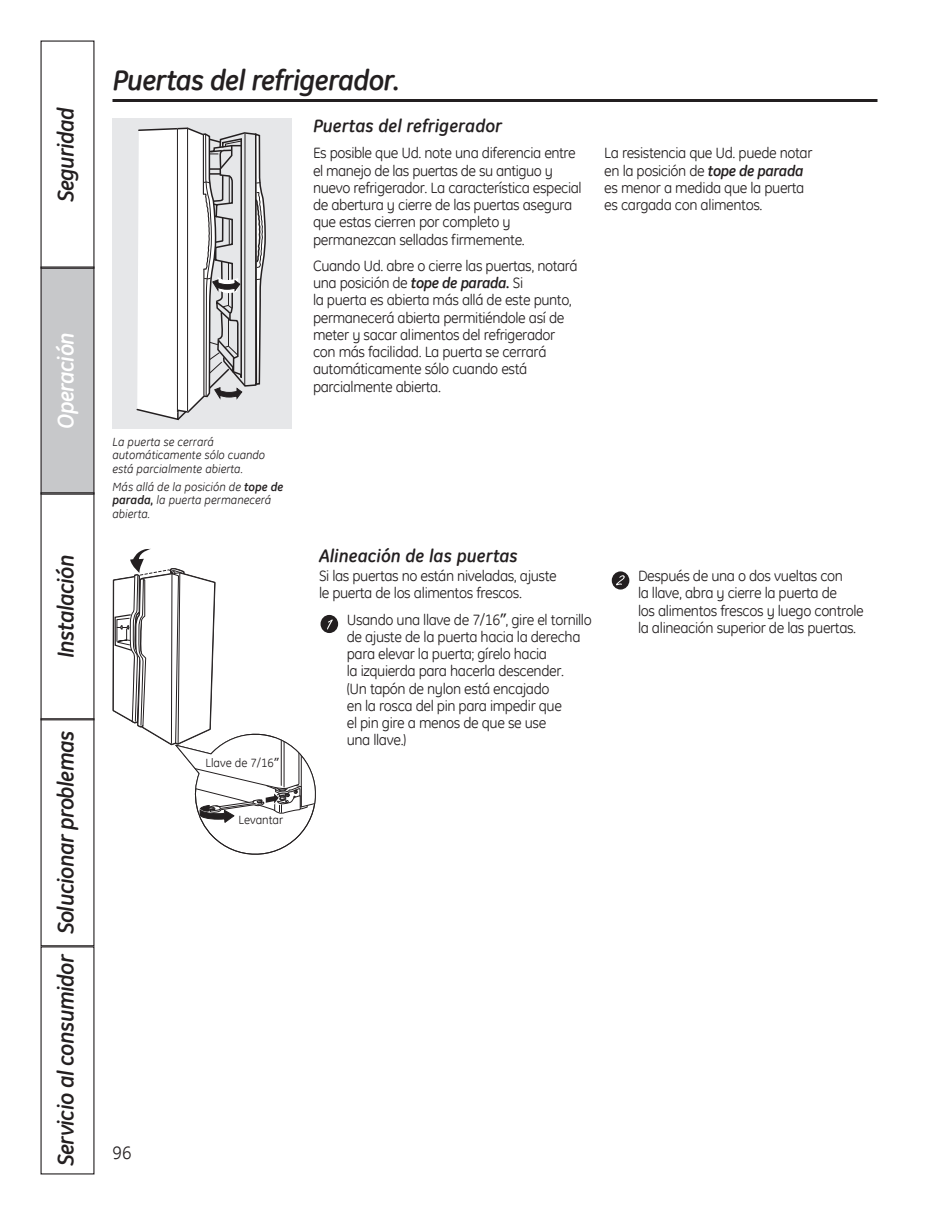
<style>
.page{position:relative;width:945px;height:1215px;background:#fff}
.page>*{position:absolute;margin:0;border:0;box-sizing:border-box;transform-origin:0 0}
.t1{font:italic 700 28.5px "GE Inspira";letter-spacing:-.025em;color:#231f20}
.t2{font:italic 700 22.5px "GE Inspira";letter-spacing:-.025em;color:#231f20}
.t3{font:italic 700 22.5px "GE Inspira";letter-spacing:-.025em;color:#fff}
.t4{font:italic 700 18px "GE Inspira";color:#231f20}
.t5{font:18px "GE Inspira";color:#231f20}
.t6{font:15px/17.2px "GE Inspira";letter-spacing:-.025em;color:#231f20}
.t7{font:italic 12px/13.5px "GE Inspira";color:#231f20}
.t8{font:12px "GE Inspira";color:#231f20}
.s1{font-weight:700;font-style:italic}
.s2{font-weight:700}
.s3{font-family:"Tahoma"}
</style>
<div class="page">
<div style="left:41px;top:267px;width:53px;height:227px;background:#c7c8ca"></div>
<div style="left:40px;top:492px;width:54px;height:228px;border:1px solid #231f20"></div>
<hr style="left:112px;top:99px;width:766px;height:3px;background:#231f20">
<svg style="left:612px;top:571px;width:17px;height:19px"></svg>
<svg style="left:616px;top:575px;width:9px;height:10px"></svg>
<div style="left:321px;top:615px;width:17px;height:18px;background:#231f20;border-radius:50%"></div>
<div style="left:112px;top:118px;width:180px;height:311px;background:#e6e7e9"></div>
<svg style="left:112px;top:127px;width:221px;height:728px"></svg>
<h2 class="t2" style="left:53px;top:202px;width:97px;rotate:-90deg">Seguridad</h2>
<h2 class="t3" style="left:53px;top:429px;width:98px;rotate:-90deg">Operación</h2>
<h2 class="t2" style="left:53px;top:658px;width:105px;rotate:-90deg">Instalación</h2>
<h2 class="t2" style="left:53px;top:1166px;width:437px;rotate:-90deg">Servicio al consumidor Solucionar problemas</h2>
<h1 class="t1" style="left:112px;top:63px;width:289px">Puertas del refrigerador.</h1>
<p class="t4" style="left:313px;top:115px;width:191px">Puertas del refrigerador</p>
<p class="t6" style="left:313px;top:144px;width:270px">Es posible que Ud. note una diferencia entre el manejo de las puertas de su antiguo y nuevo refrigerador. La característica especial de abertura y cierre de las puertas asegura que estas cierren por completo y permanezcan selladas firmemente.</p>
<p class="t6" style="left:313px;top:257px;width:266px">Cuando Ud. abre o cierre las puertas, notará una posición de <span class="s1">tope de parada.</span> Si<br>la puerta es abierta más allá de este punto, permanecerá abierta permitiéndole así de meter y sacar alimentos del refrigerador con más facilidad. La puerta se cerrará automáticamente sólo cuando está parcialmente abierta.</p>
<p class="t6" style="left:604px;top:144px;width:210px">La resistencia que Ud. puede notar en la posición de <span class="s1">tope de parada </span>es menor a medida que la puerta es cargada con alimentos.</p>
<p class="t7" style="left:112px;top:435px;width:154px">La puerta se cerrará automáticamente sólo cuando está parcialmente abierta.</p>
<p class="t7" style="left:112px;top:480px;width:172px">Más allá de la posición de <span class="s2">tope de parada,</span> la puerta permanecerá abierta.</p>
<p class="t8" style="left:205px;top:756px;width:75px">Llave de 7/16<span class="s3">”</span></p>
<p class="t4" style="left:319px;top:546px;width:200px">Alineación de las puertas</p>
<p class="t6" style="left:319px;top:567px;width:239px">Si las puertas no están niveladas, ajuste le puerta de los alimentos frescos.</p>
<p class="t6" style="left:347px;top:611px;width:246px">Usando una llave de 7/16<span class="s3">”</span>, gire el tornillo de ajuste de la puerta hacia la derecha para elevar la puerta; gírelo hacia<br>la izquierda para hacerla descender.<br>(Un tapón de nylon está encajado<br>en la rosca del pin para impedir que<br>el pin gire a menos de que se use<br>una llave.)</p>
<p class="t6" style="left:638px;top:567px;width:227px">Después de una o dos vueltas con<br>la llave, abra y cierre la puerta de<br>los alimentos frescos y luego controle la alineación superior de las puertas.</p>
<p class="t8" style="left:238px;top:813px;width:46px">Levantar</p>
<p class="t5" style="left:112px;top:1142px;width:21px">96</p>
</div>
